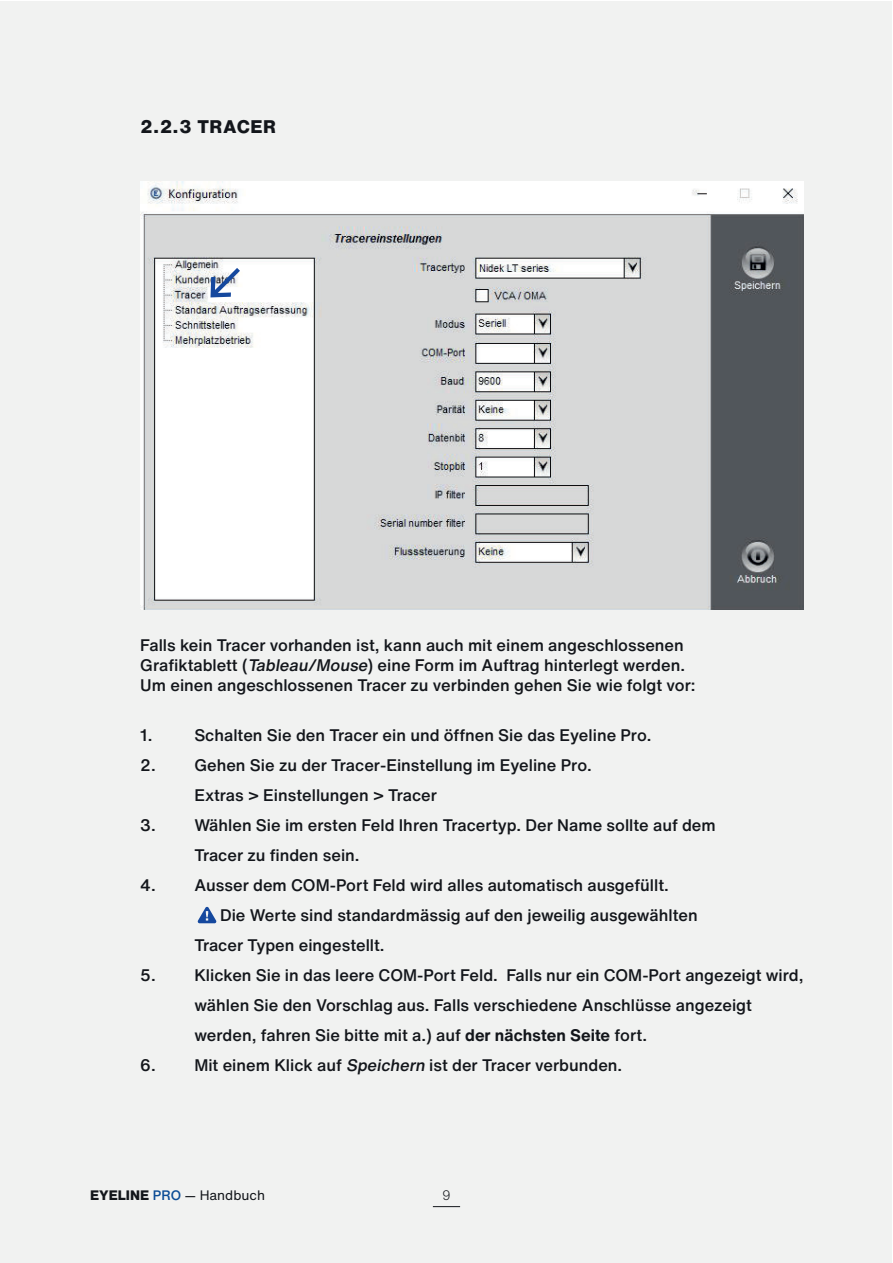
<style>
.page{position:relative;width:893px;height:1263px;background:#fff}
.page>*{position:absolute;margin:0;border:0;box-sizing:border-box;transform-origin:0 0}
.t1{font:800 18px "Helvetica Now Text";letter-spacing:.03em;color:#13161b}
.t2{font:500 16.5px/30px "Helvetica Now Text";color:#13161b}
.t3{font:13.5px "Helvetica Now Text";color:#13161b}
.t4{font:300 13.5px "Helvetica Now Text";color:#13161b}
.s1{font-style:italic}
.s2{font-weight:700}
.s3{font-weight:800}
.s4{font-weight:500;color:#0c4d96}
</style>
<div class="page">
<div style="left:0;top:1px;width:891px;height:1262px;background:#f1f2f1"></div>
<svg style="left:433px;top:1206px;width:27px;height:1px"></svg>
<img style="left:140px;top:182px;width:664px;height:428px">
<svg style="left:210px;top:268px;width:30px;height:29px"></svg>
<svg style="left:197px;top:906px;width:20px;height:17px"></svg>
<p class="t1" style="left:140px;top:117px;width:137px">2.2.3 TRACER</p>
<p class="t2" style="left:140px;top:636px;width:557px;line-height:19.8px">Falls kein Tracer vorhanden ist, kann auch mit einem angeschlossenen<br>Grafiktablett (<span class="s1">Tableau/Mouse</span>) eine Form im Auftrag hinterlegt werden.<br>Um einen angeschlossenen Tracer zu verbinden gehen Sie wie folgt vor:</p>
<p class="t2" style="left:140px;top:720px;width:14px">1.</p>
<p class="t2" style="left:194px;top:720px;width:459px">Schalten Sie den Tracer ein und öffnen Sie das Eyeline Pro.</p>
<p class="t2" style="left:194px;top:750px;width:399px;text-indent:-54px">2. Gehen Sie zu der Tracer-Einstellung im Eyeline Pro.<br>Extras &gt; Einstellungen &gt; Tracer</p>
<p class="t2" style="left:194px;top:810px;width:523px;text-indent:-54px">3. Wählen Sie im ersten Feld Ihren Tracertyp. Der Name sollte auf dem<br>Tracer zu finden sein.</p>
<p class="t2" style="left:140px;top:870px;width:530px">4. Ausser dem COM-Port Feld wird alles automatisch ausgefüllt.</p>
<p class="t2" style="left:220px;top:900px;width:479px">Die Werte sind standardmässig auf den jeweilig ausgewählten</p>
<p class="t2" style="left:194px;top:930px;width:192px">Tracer Typen eingestellt.</p>
<p class="t2" style="left:194px;top:960px;width:611px;text-indent:-54px">5. Klicken Sie in das leere COM-Port Feld. Falls nur ein COM-Port angezeigt wird, wählen Sie den Vorschlag aus. Falls verschiedene Anschlüsse angezeigt werden, fahren Sie bitte mit a.) auf <span class="s2">der nächsten Seite</span> fort.</p>
<p class="t2" style="left:140px;top:1050px;width:483px">6. Mit einem Klick auf <span class="s1">Speichern</span> ist der Tracer verbunden.</p>
<p class="t3" style="left:90px;top:1188px;width:177px"><span class="s3">EYELINE</span> <span class="s4">PRO</span> — Handbuch</p>
<p class="t4" style="left:442px;top:1188px;width:10px">9</p>
</div>
